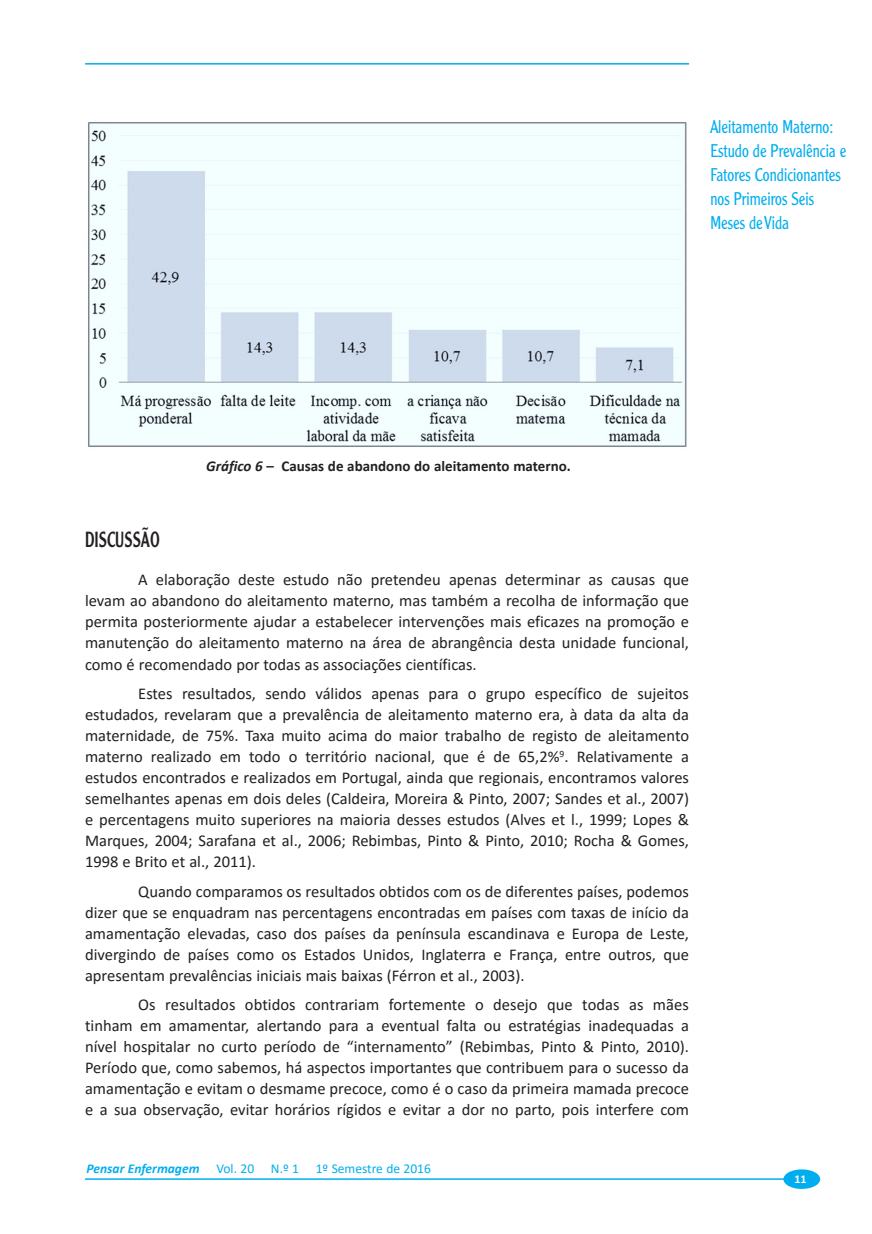
<style>
.page{position:relative;width:872px;height:1234px;background:#fff}
.page>*{position:absolute;margin:0;border:0;box-sizing:border-box;transform-origin:0 0}
.PE-Titulo1{font:21.45px "Clearface Gothic LH";color:#231f20;scale:.77 1}
.PE-Lateral-Dta{font:300 18px/24px "Clearface Gothic LH";color:#00aeef;scale:.9 1}
.PE-Corpo_de_texto{font:16.5px/21px "Calibri";color:#231f20;text-align:justify}
.PE-Legenda_grafico{font:700 15px "Calibri";color:#231f20}
.t1{font:13.5px "Calibri";color:#00aeef}
.t2{font:700 12px "Calibri";color:#fff}
.s1{font-style:italic}
.s2{font-weight:700;font-style:italic}
</style>
<div class="page">
<hr style="left:85px;top:63px;width:604px;height:2px;background:#00aeef">
<hr style="left:85px;top:1177px;width:700px;height:2px;background:#00aeef">
<div style="left:783px;top:1169px;width:37px;height:19px;background:#00aeef;border-radius:50%"></div>
<img style="left:88px;top:122px;width:599px;height:325px">
<p class="PE-Lateral-Dta" style="left:710px;top:115px;width:153px">Aleitamento Materno:<br>Estudo de Prevalência e<br>Fatores Condicionantes nos Primeiros Seis<br>Meses de Vida</p>
<p class="PE-Legenda_grafico" style="left:206px;top:455px;width:366px"><span class="s1">Gráfico 6</span> – Causas de abandono do aleitamento materno.</p>
<p class="PE-Titulo1" style="left:85px;top:526px;width:99px">DISCUSSÃO</p>
<p class="PE-Corpo_de_texto" style="left:85px;top:569px;width:605px;text-indent:53px">A elaboração deste estudo não pretendeu apenas determinar as causas que levam ao abandono do aleitamento materno, mas também a recolha de informação que permita posteriormente ajudar a estabelecer intervenções mais eficazes na promoção e manutenção do aleitamento materno na área de abrangência desta unidade funcional, como é recomendado por todas as associações científicas.</p>
<p class="PE-Corpo_de_texto" style="left:85px;top:682px;width:605px;text-indent:53px">Estes resultados, sendo válidos apenas para o grupo específico de sujeitos estudados, revelaram que a prevalência de aleitamento materno era, à data da alta da maternidade, de 75%. Taxa muito acima do maior trabalho de registo de aleitamento materno realizado em todo o território nacional, que é de 65,2%<sup>9</sup>. Relativamente a estudos encontrados e realizados em Portugal, ainda que regionais, encontramos valores semelhantes apenas em dois deles (Caldeira, Moreira &amp; Pinto, 2007; Sandes et al., 2007) e percentagens muito superiores na maioria desses estudos (Alves et l., 1999; Lopes &amp; Marques, 2004; Sarafana et al., 2006; Rebimbas, Pinto &amp; Pinto, 2010; Rocha &amp; Gomes, 1998 e Brito et al., 2011).</p>
<p class="PE-Corpo_de_texto" style="left:85px;top:880px;width:605px;text-indent:53px">Quando comparamos os resultados obtidos com os de diferentes países, podemos dizer que se enquadram nas percentagens encontradas em países com taxas de início da amamentação elevadas, caso dos países da península escandinava e Europa de Leste, divergindo de países como os Estados Unidos, Inglaterra e França, entre outros, que apresentam prevalências iniciais mais baixas (Férron et al., 2003).</p>
<p class="PE-Corpo_de_texto" style="left:85px;top:993px;width:605px;text-indent:53px">Os resultados obtidos contrariam fortemente o desejo que todas as mães tinham em amamentar, alertando para a eventual falta ou estratégias inadequadas a nível hospitalar no curto período de “internamento” (Rebimbas, Pinto &amp; Pinto, 2010).<br>Período que, como sabemos, há aspectos importantes que contribuem para o sucesso da amamentação e evitam o desmame precoce, como é o caso da primeira mamada precoce e a sua observação, evitar horários rígidos e evitar a dor no parto, pois interfere com</p>
<p class="t1" style="left:87px;top:1159px;width:346px"><span class="s2">Pensar Enfermagem</span> Vol. 20 N.º 1 1º Semestre de 2016</p>
<p class="t2" style="left:794px;top:1169px;width:14px">11</p>
</div>
